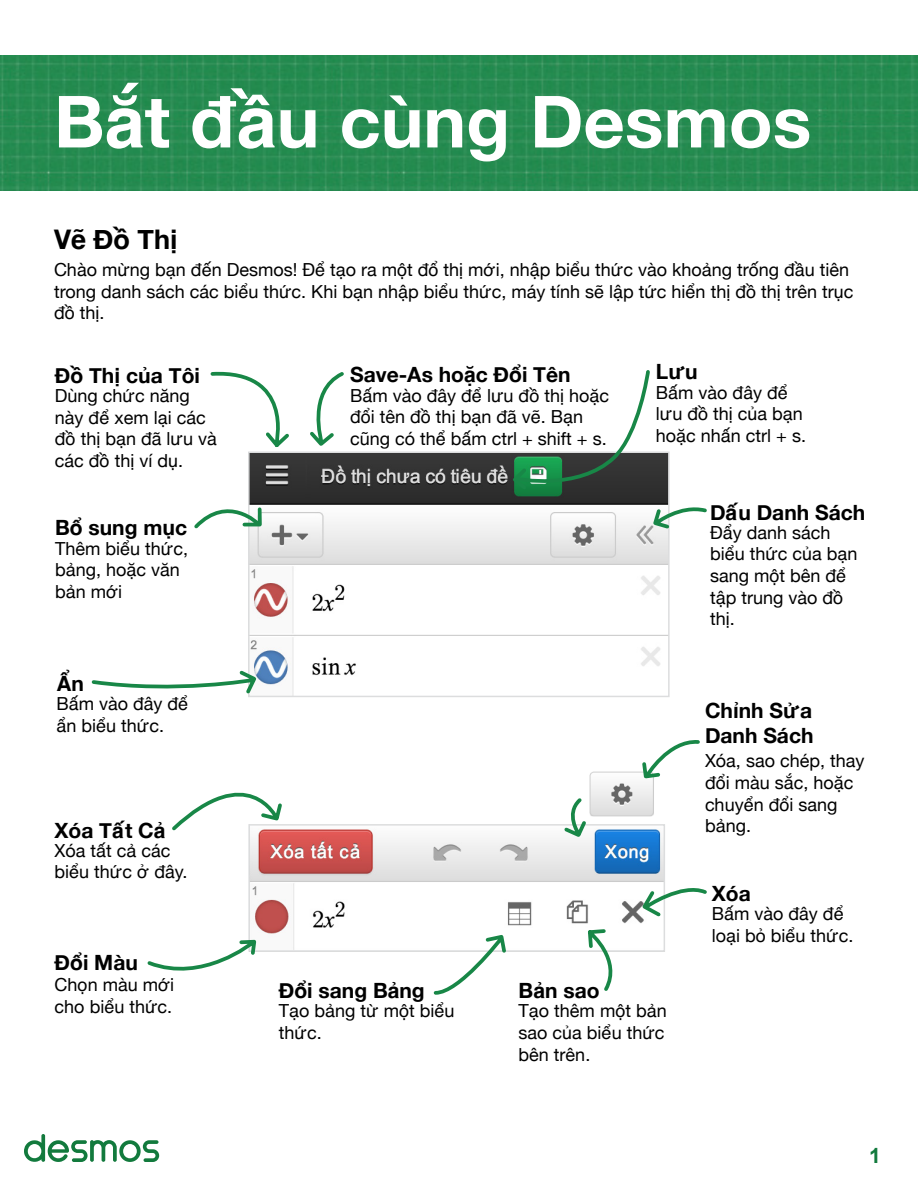
<style>
.page{position:relative;width:918px;height:1188px;background:#fff}
.page>*{position:absolute;margin:0;border:0;box-sizing:border-box;transform-origin:0 0}
.t1{font:700 72px "Helvetica Neue";color:#fff}
.t2{font:700 27px "Helvetica Neue";color:#000}
.t3{font:700 21px/25.2px "Helvetica Neue";color:#000}
.t4{font:700 21px "Arial";color:#127a3d}
.t5{font:18px/21.6px "Helvetica Neue";color:#000}
</style>
<div class="page">
<svg style="left:24px;top:1134px;width:135px;height:28px"></svg>
<img style="left:0;top:55px;width:918px;height:135px">
<img style="left:251px;top:455px;width:416px;height:239px">
<div style="left:248px;top:452px;width:422px;height:245px;border:2px solid #dcddde"></div>
<svg style="left:509px;top:370px;width:143px;height:126px"></svg>
<svg style="left:310px;top:372px;width:34px;height:74px"></svg>
<svg style="left:651px;top:505px;width:56px;height:26px"></svg>
<svg style="left:194px;top:494px;width:70px;height:38px"></svg>
<svg style="left:210px;top:371px;width:79px;height:76px"></svg>
<svg style="left:91px;top:668px;width:168px;height:29px"></svg>
<img style="left:251px;top:829px;width:411px;height:120px">
<div style="left:248px;top:824px;width:417px;height:128px;border:2px solid #dcddde"></div>
<img style="left:589px;top:772px;width:65px;height:45px">
<svg style="left:639px;top:883px;width:68px;height:37px"></svg>
<svg style="left:586px;top:927px;width:36px;height:64px"></svg>
<svg style="left:432px;top:932px;width:76px;height:63px"></svg>
<svg style="left:147px;top:938px;width:112px;height:33px"></svg>
<svg style="left:172px;top:792px;width:113px;height:42px"></svg>
<svg style="left:561px;top:798px;width:28px;height:42px"></svg>
<svg style="left:640px;top:740px;width:60px;height:41px"></svg>
<p class="t1" style="left:54px;top:65px;width:759px">Bắt đầu cùng Desmos</p>
<p class="t2" style="left:54px;top:218px;width:125px">Vẽ Đồ Thị</p>
<p class="t5" style="left:54px;top:260px;width:801px">Chào mừng bạn đến Desmos! Để tạo ra một đổ thị mới, nhập biểu thức vào khoảng trống đầu tiên trong danh sách các biểu thức. Khi bạn nhập biểu thức, máy tính sẽ lập tức hiển thị đồ thị trên trục đồ thị.</p>
<p class="t3" style="left:55px;top:364px;width:147px">Đồ Thị của Tôi</p>
<p class="t3" style="left:350px;top:363px;width:222px">Save-As hoặc Đổi Tên</p>
<p class="t3" style="left:656px;top:360px;width:43px">Lưu</p>
<p class="t5" style="left:656px;top:382px;width:152px">Bấm vào đây để lưu đồ thị của bạn hoặc nhấn ctrl + s.</p>
<p class="t5" style="left:350px;top:385px;width:260px">Bấm vào đây để lưu đồ thị hoặc đổi tên đồ thị bạn đã vẽ. Bạn cũng có thể bấm ctrl + shift + s.</p>
<p class="t5" style="left:55px;top:386px;width:163px">Dùng chức năng này để xem lại các đồ thị bạn đã lưu và các đồ thị ví dụ.</p>
<p class="t3" style="left:55px;top:516px;width:134px">Bổ sung mục</p>
<p class="t5" style="left:55px;top:538px;width:134px">Thêm biểu thức, bảng, hoặc văn bản mới</p>
<p class="t3" style="left:56px;top:672px;width:29px">Ẩn</p>
<p class="t5" style="left:56px;top:694px;width:133px">Bấm vào đây để ẩn biểu thức.</p>
<p class="t3" style="left:55px;top:818px;width:112px">Xóa Tất Cả</p>
<p class="t5" style="left:55px;top:841px;width:134px">Xóa tất cả các biểu thức ở đây.</p>
<p class="t3" style="left:55px;top:951px;width:85px">Đổi Màu</p>
<p class="t5" style="left:55px;top:975px;width:121px">Chọn màu mới cho biểu thức.</p>
<p class="t3" style="left:279px;top:979px;width:147px">Đổi sang Bảng</p>
<p class="t3" style="left:519px;top:979px;width:82px">Bản sao</p>
<p class="t5" style="left:279px;top:1001px;width:177px">Tạo bảng từ một biểu thức.</p>
<p class="t5" style="left:519px;top:1001px;width:150px;text-align:justify">Tạo thêm một bản sao của biểu thức bên trên.</p>
<p class="t3" style="left:710px;top:500px;width:157px">Dấu Danh Sách</p>
<p class="t5" style="left:710px;top:523px;width:149px">Đẩy danh sách biểu thức của bạn sang một bên để tập trung vào đồ thị.</p>
<p class="t3" style="left:705px;top:698px;width:110px">Chỉnh Sửa<br>Danh Sách</p>
<p class="t5" style="left:705px;top:751px;width:161px">Xóa, sao chép, thay đổi màu sắc, hoặc chuyển đổi sang bảng.</p>
<p class="t3" style="left:712px;top:882px;width:40px">Xóa</p>
<p class="t5" style="left:712px;top:904px;width:143px">Bấm vào đây để loại bỏ biểu thức.</p>
<p class="t4" style="left:869px;top:1142px;width:13px">1</p>
</div>
